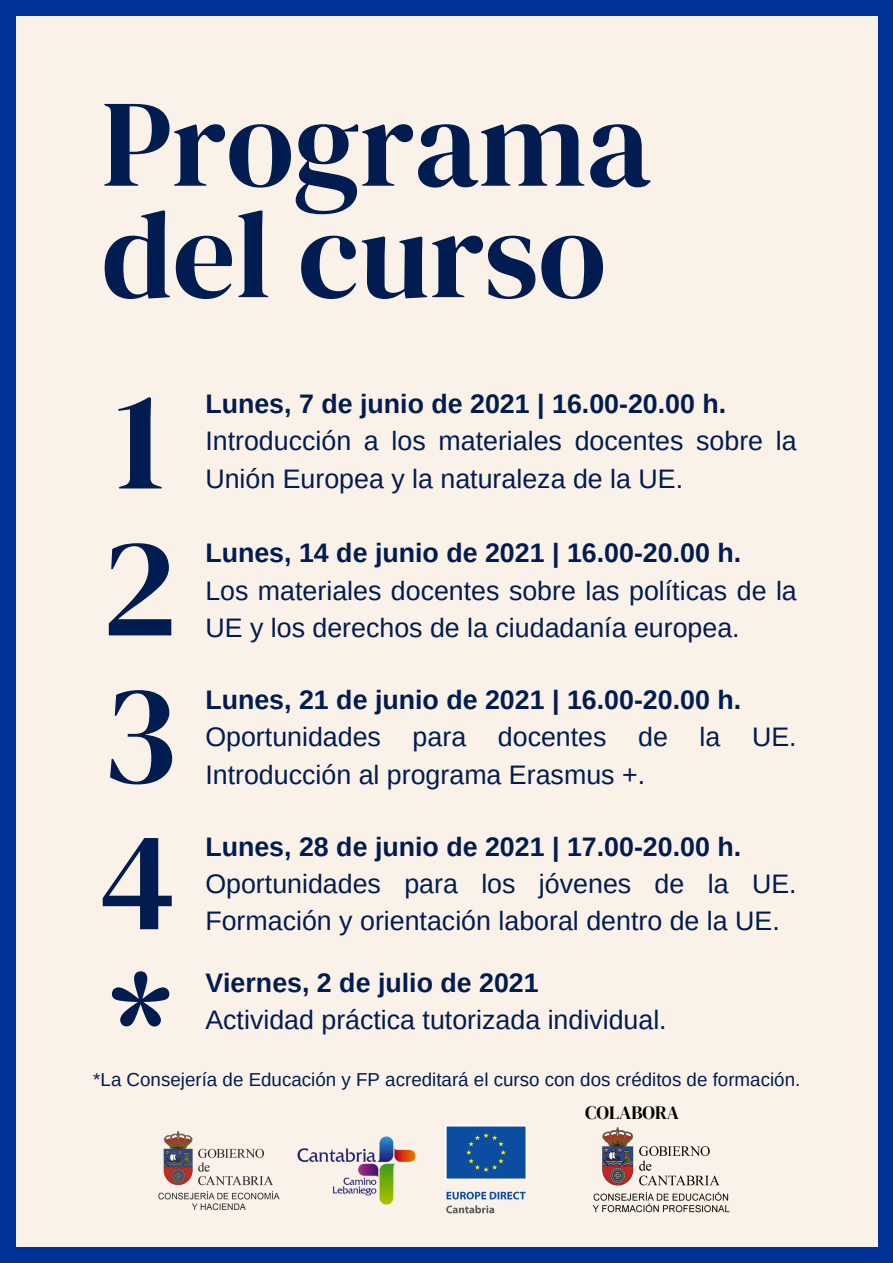
<style>
.page{position:relative;width:893px;height:1263px;background:#039}
.page>*{position:absolute;margin:0;border:0;box-sizing:border-box;transform-origin:0 0}
.t1{font:142.05px "DM Serif Display";color:#011c50}
.t2{font:123.9px "DM Serif Display";color:#011c50}
.t3{font:26.78px/37.3px "Arimo";color:#011c50}
.t4{font:700 26.78px "Arimo";color:#011c50}
.t5{font:18.75px "Arimo";color:#011c50}
.t6{font:18.75px "DM Serif Display";color:#000}
</style>
<div class="page">
<div style="left:16px;top:16px;width:861px;height:1230px;background:#faf2e9"></div>
<img style="left:158px;top:1130px;width:121px;height:81px">
<img style="left:279px;top:1136px;width:137px;height:69px">
<img style="left:446px;top:1125px;width:80px;height:89px">
<img style="left:592px;top:1127px;width:138px;height:86px">
<p class="t2" style="left:102px;top:57px;width:550px">Programa</p>
<p class="t2" style="left:102px;top:169px;width:506px">del curso</p>
<p class="t1" style="left:115px;top:341px;width:51px">1</p>
<p class="t1" style="left:101px;top:488px;width:77px">2</p>
<p class="t1" style="left:101px;top:635px;width:77px">3</p>
<p class="t1" style="left:99px;top:782px;width:78px">4</p>
<p class="t1" style="left:110px;top:929px;width:63px">*</p>
<p class="t4" style="left:205px;top:389px;width:522px">Lunes, 7 de junio de 2021 | 16.00-20.00 h.</p>
<p class="t3" style="left:205px;top:422px;width:593px">Introducción a los materiales docentes sobre la<br>Unión Europea y la naturaleza de la UE.</p>
<p class="t4" style="left:205px;top:538px;width:537px">Lunes, 14 de junio de 2021 | 16.00-20.00 h.</p>
<p class="t3" style="left:205px;top:572px;width:593px">Los materiales docentes sobre las políticas de la<br>UE y los derechos de la ciudadanía europea.</p>
<p class="t4" style="left:205px;top:685px;width:537px">Lunes, 21 de junio de 2021 | 16.00-20.00 h.</p>
<p class="t3" style="left:205px;top:718px;width:593px">Oportunidades para docentes de la UE.<br>Introducción al programa Erasmus +.</p>
<p class="t4" style="left:205px;top:832px;width:537px">Lunes, 28 de junio de 2021 | 17.00-20.00 h.</p>
<p class="t3" style="left:205px;top:865px;width:593px">Oportunidades para los jóvenes de la UE.<br>Formación y orientación laboral dentro de la UE.</p>
<p class="t4" style="left:205px;top:968px;width:335px">Viernes, 2 de julio de 2021</p>
<p class="t3" style="left:205px;top:1001px;width:463px">Actividad práctica tutorizada individual.</p>
<p class="t5" style="left:93px;top:1069px;width:708px">*La Consejería de Educación y FP acreditará el curso con dos créditos de formación.</p>
<p class="t6" style="left:585px;top:1100px;width:95px">COLABORA</p>
</div>
